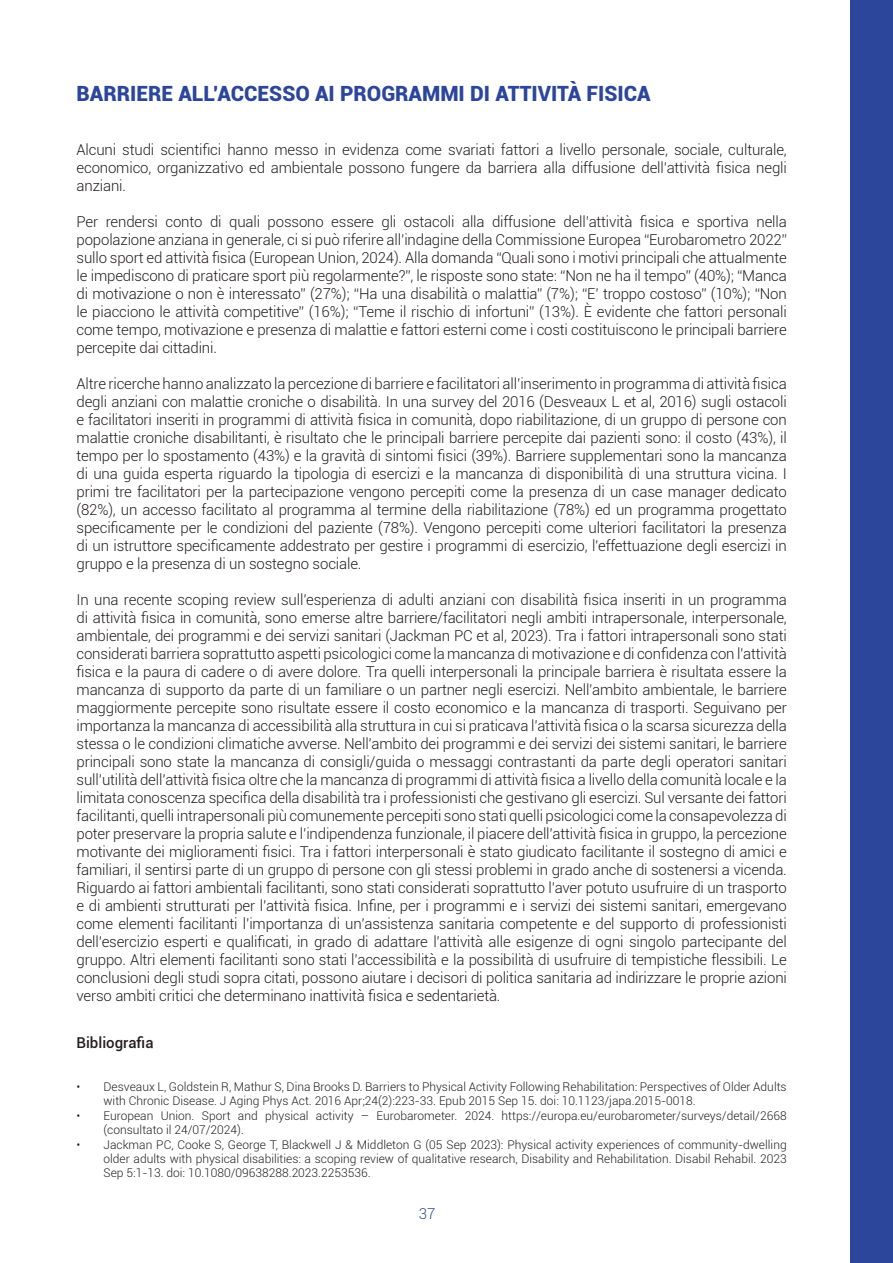
<style>
.page{position:relative;width:893px;height:1263px;background:#fff}
.page>*{position:absolute;margin:0;border:0;box-sizing:border-box;transform-origin:0 0}
.TITOLO_GRANDE_BLU{font:900 21px "Roboto";color:#2b469b}
.t1{font:300 15px/18px "Roboto";letter-spacing:-.01em;color:#231f20;text-align:justify}
.bibliografia{font:500 15px "Roboto";color:#231f20}
.t2{font:300 15px "Roboto";color:#31499a}
.t3{font:300 12px/14.4px "Roboto";color:#231f20}
</style>
<div class="page">
<div style="left:850px;top:0;width:43px;height:1263px;background:#2b469b"></div>
<p class="TITOLO_GRANDE_BLU" style="left:77px;top:78px;width:576px">BARRIERE ALL’ACCESSO AI PROGRAMMI DI ATTIVITÀ FISICA</p>
<p class="t1" style="left:77px;top:140px;width:712px">Alcuni studi scientifici hanno messo in evidenza come svariati fattori a livello personale, sociale, culturale, economico, organizzativo ed ambientale possono fungere da barriera alla diffusione dell’attività fisica negli anziani.</p>
<p class="t1" style="left:77px;top:212px;width:712px">Per rendersi conto di quali possono essere gli ostacoli alla diffusione dell’attività fisica e sportiva nella popolazione anziana in generale, ci si può riferire all’indagine della Commissione Europea “Eurobarometro 2022” sullo sport ed attività fisica (European Union, 2024). Alla domanda “Quali sono i motivi principali che attualmente le impediscono di praticare sport più regolarmente?”, le risposte sono state: “Non ne ha il tempo” (40%); “Manca di motivazione o non è interessato” (27%); “Ha una disabilità o malattia” (7%); “E’ troppo costoso” (10%); “Non le piacciono le attività competitive” (16%); “Teme il rischio di infortuni” (13%). È evidente che fattori personali come tempo, motivazione e presenza di malattie e fattori esterni come i costi costituiscono le principali barriere percepite dai cittadini.</p>
<p class="t1" style="left:77px;top:374px;width:712px">Altre ricerche hanno analizzato la percezione di barriere e facilitatori all’inserimento in programma di attività fisica degli anziani con malattie croniche o disabilità. In una survey del 2016 (Desveaux L et al, 2016) sugli ostacoli e facilitatori inseriti in programmi di attività fisica in comunità, dopo riabilitazione, di un gruppo di persone con malattie croniche disabilitanti, è risultato che le principali barriere percepite dai pazienti sono: il costo (43%), il tempo per lo spostamento (43%) e la gravità di sintomi fisici (39%). Barriere supplementari sono la mancanza di una guida esperta riguardo la tipologia di esercizi e la mancanza di disponibilità di una struttura vicina. I primi tre facilitatori per la partecipazione vengono percepiti come la presenza di un case manager dedicato (82%), un accesso facilitato al programma al termine della riabilitazione (78%) ed un programma progettato specificamente per le condizioni del paziente (78%). Vengono percepiti come ulteriori facilitatori la presenza di un istruttore specificamente addestrato per gestire i programmi di esercizio, l’effettuazione degli esercizi in gruppo e la presenza di un sostegno sociale.</p>
<p class="t1" style="left:77px;top:590px;width:712px">In una recente scoping review sull’esperienza di adulti anziani con disabilità fisica inseriti in un programma di attività fisica in comunità, sono emerse altre barriere/facilitatori negli ambiti intrapersonale, interpersonale, ambientale, dei programmi e dei servizi sanitari (Jackman PC et al, 2023). Tra i fattori intrapersonali sono stati considerati barriera soprattutto aspetti psicologici come la mancanza di motivazione e di confidenza con l’attività fisica e la paura di cadere o di avere dolore. Tra quelli interpersonali la principale barriera è risultata essere la mancanza di supporto da parte di un familiare o un partner negli esercizi. Nell’ambito ambientale, le barriere maggiormente percepite sono risultate essere il costo economico e la mancanza di trasporti. Seguivano per importanza la mancanza di accessibilità alla struttura in cui si praticava l’attività fisica o la scarsa sicurezza della stessa o le condizioni climatiche avverse. Nell’ambito dei programmi e dei servizi dei sistemi sanitari, le barriere principali sono state la mancanza di consigli/guida o messaggi contrastanti da parte degli operatori sanitari sull’utilità dell’attività fisica oltre che la mancanza di programmi di attività fisica a livello della comunità locale e la limitata conoscenza specifica della disabilità tra i professionisti che gestivano gli esercizi. Sul versante dei fattori facilitanti, quelli intrapersonali più comunemente percepiti sono stati quelli psicologici come la consapevolezza di poter preservare la propria salute e l’indipendenza funzionale, il piacere dell’attività fisica in gruppo, la percezione motivante dei miglioramenti fisici. Tra i fattori interpersonali è stato giudicato facilitante il sostegno di amici e familiari, il sentirsi parte di un gruppo di persone con gli stessi problemi in grado anche di sostenersi a vicenda.<br>Riguardo ai fattori ambientali facilitanti, sono stati considerati soprattutto l’aver potuto usufruire di un trasporto e di ambienti strutturati per l’attività fisica. Infine, per i programmi e i servizi dei sistemi sanitari, emergevano come elementi facilitanti l’importanza di un’assistenza sanitaria competente e del supporto di professionisti dell’esercizio esperti e qualificati, in grado di adattare l’attività alle esigenze di ogni singolo partecipante del gruppo. Altri elementi facilitanti sono stati l’accessibilità e la possibilità di usufruire di tempistiche flessibili. Le conclusioni degli studi sopra citati, possono aiutare i decisori di politica sanitaria ad indirizzare le proprie azioni verso ambiti critici che determinano inattività fisica e sedentarietà.</p>
<p class="bibliografia" style="left:77px;top:1032px;width:78px">Bibliografia</p>
<p class="t3" style="left:104px;top:1079px;width:685px;text-indent:-27px">• Desveaux L, Goldstein R, Mathur S, Dina Brooks D. Barriers to Physical Activity Following Rehabilitation: Perspectives of Older Adults with Chronic Disease. J Aging Phys Act. 2016 Apr;24(2):223-33. Epub 2015 Sep 15. doi: 10.1123/japa.2015-0018.</p>
<p class="t3" style="left:104px;top:1108px;width:685px;text-indent:-27px">• European Union. Sport and physical activity – Eurobarometer. 2024. https://europa.eu/eurobarometer/surveys/detail/2668 (consultato il 24/07/2024).</p>
<p class="t3" style="left:104px;top:1137px;width:685px;text-align:justify;text-indent:-27px">• Jackman PC, Cooke S, George T, Blackwell J &amp; Middleton G (05 Sep 2023): Physical activity experiences of community-dwelling older adults with physical disabilities: a scoping review of qualitative research, Disability and Rehabilitation. Disabil Rehabil. 2023<br>Sep 5:1-13. doi: 10.1080/09638288.2023.2253536.</p>
<p class="t2" style="left:419px;top:1203px;width:18px">37</p>
</div>
